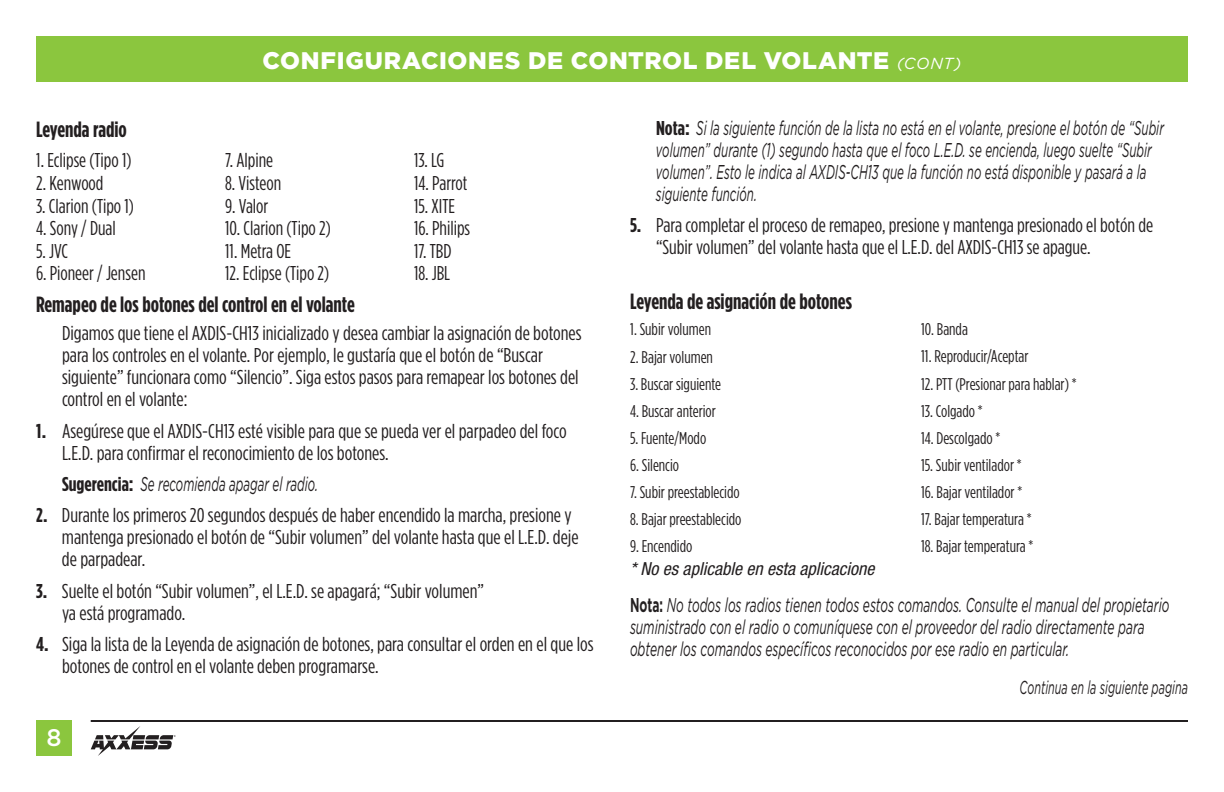
<style>
.page{position:relative;width:1224px;height:792px;background:#fff}
.page>*{position:absolute;margin:0;border:0;box-sizing:border-box;transform-origin:0 0}
.t1{font:900 24px "Gotham";letter-spacing:.03em;color:#fff}
.t2{font:500 24px "Gotham";color:#fff}
.t3{font:700 22px "Gotham Condensed";color:#231f20}
.t4{font:20px/22px "Gotham Condensed";color:#231f20;scale:1.04 1}
.t5{font:20px/22px "Gotham Condensed";color:#231f20}
.t6{font:italic 20px/22px "Gotham";color:#231f20;scale:.58 1}
.t7{font:italic 20px/22px "Gotham";color:#231f20;scale:.6 1}
.t8{font:italic 18.8px "Gotham";color:#231f20;scale:.58 1}
.t9{font:italic condensed 18px "Helvetica Neue";color:#231f20}
.t10{font:17px "Gotham Condensed";color:#231f20}
.s1{font-weight:400;font-style:italic;font-size:16px}
.s2{font-family:"Gotham Condensed";font-weight:700;font-style:normal}
.s3{font-weight:700}
.s4{font-weight:700;font-style:normal}
</style>
<div class="page">
<div style="left:36px;top:36px;width:1152px;height:45px;background:#8bc63e"></div>
<div style="left:36px;top:720px;width:36px;height:36px;background:#8bc63e"></div>
<hr style="left:91px;top:720px;width:1097px;height:2px;background:#231f20">
<svg style="left:91px;top:726px;width:85px;height:30px"></svg>
<p class="t3" style="left:36px;top:116px;width:92px">Leyenda radio</p>
<p class="t5" style="left:36px;top:149px;width:97px">1. Eclipse (Tipo 1)</p>
<p class="t5" style="left:36px;top:172px;width:69px">2. Kenwood</p>
<p class="t5" style="left:36px;top:194px;width:99px">3. Clarion (Tipo 1)</p>
<p class="t5" style="left:36px;top:217px;width:81px">4. Sony / Dual</p>
<p class="t5" style="left:36px;top:239px;width:34px">5. JVC</p>
<p class="t5" style="left:36px;top:262px;width:111px">6. Pioneer / Jensen</p>
<p class="t1" style="left:262px;top:46px;width:701px">CONFIGURACIONES DE CONTROL DEL VOLANTE <span class="s1">(CONT)</span></p>
<p class="t5" style="left:225px;top:149px;width:50px">7. Alpine</p>
<p class="t5" style="left:225px;top:172px;width:58px">8. Visteon</p>
<p class="t5" style="left:225px;top:194px;width:45px">9. Valor</p>
<p class="t5" style="left:225px;top:217px;width:107px">10. Clarion (Tipo 2)</p>
<p class="t5" style="left:225px;top:239px;width:68px">11. Metra OE</p>
<p class="t5" style="left:225px;top:262px;width:106px">12. Eclipse (Tipo 2)</p>
<p class="t5" style="left:414px;top:149px;width:32px">13. LG</p>
<p class="t5" style="left:414px;top:172px;width:55px">14. Parrot</p>
<p class="t5" style="left:414px;top:194px;width:43px">15. XITE</p>
<p class="t5" style="left:414px;top:217px;width:58px">16. Philips</p>
<p class="t5" style="left:414px;top:239px;width:39px">17. TBD</p>
<p class="t5" style="left:414px;top:262px;width:38px">18. JBL</p>
<p class="t6" style="left:656px;top:117px;width:877px"><span class="s2">Nota:</span> Si la siguiente función de la lista no está en el volante, presione el botón de “Subir volumen” durante (1) segundo hasta que el foco L.E.D. se encienda, luego suelte “Subir volumen”. Esto le indica al AXDIS-CH13 que la función no está disponible y pasará a la siguiente función.</p>
<p class="t5" style="left:656px;top:214px;width:499px;text-indent:-26px"><span class="s3">5.</span> Para completar el proceso de remapeo, presione y mantenga presionado el botón de “Subir volumen” del volante hasta que el L.E.D. del AXDIS-CH13 se apague.</p>
<p class="t3" style="left:36px;top:292px;width:320px">Remapeo de los botones del control en el volante</p>
<p class="t4" style="left:62px;top:322px;width:501px">Digamos que tiene el AXDIS-CH13 inicializado y desea cambiar la asignación de botones para los controles en el volante. Por ejemplo, le gustaría que el botón de “Buscar siguiente” funcionara como “Silencio”. Siga estos pasos para remapear los botones del control en el volante:</p>
<p class="t4" style="left:62px;top:419px;width:487px;text-indent:-26px"><span class="s3">1.</span> Asegúrese que el AXDIS-CH13 esté visible para que se pueda ver el parpadeo del foco<br>L.E.D. para confirmar el reconocimiento de los botones.</p>
<p class="t6" style="left:62px;top:473px;width:443px"><span class="s2">Sugerencia:</span> Se recomienda apagar el radio.</p>
<p class="t4" style="left:62px;top:504px;width:498px;text-indent:-26px"><span class="s3">2.</span> Durante los primeros 20 segundos después de haber encendido la marcha, presione y mantenga presionado el botón de “Subir volumen” del volante hasta que el L.E.D. deje de parpadear.</p>
<p class="t4" style="left:62px;top:579px;width:407px;text-indent:-26px"><span class="s3">3.</span> Suelte el botón “Subir volumen”, el L.E.D. se apagará; “Subir volumen” ya está programado.</p>
<p class="t4" style="left:62px;top:633px;width:513px;text-indent:-26px"><span class="s3">4.</span> Siga la lista de la Leyenda de asignación de botones, para consultar el orden en el que los botones de control en el volante deben programarse.</p>
<p class="t2" style="left:46px;top:724px;width:17px">8</p>
<p class="t3" style="left:630px;top:289px;width:223px">Leyenda de asignación de botones</p>
<p class="t10" style="left:630px;top:320px;width:83px">1. Subir volumen</p>
<p class="t10" style="left:630px;top:347px;width:84px">2. Bajar volumen</p>
<p class="t10" style="left:630px;top:375px;width:93px">3. Buscar siguiente</p>
<p class="t10" style="left:630px;top:402px;width:87px">4. Buscar anterior</p>
<p class="t10" style="left:630px;top:429px;width:78px">5. Fuente/Modo</p>
<p class="t10" style="left:630px;top:456px;width:51px">6. Silencio</p>
<p class="t10" style="left:630px;top:483px;width:111px">7. Subir preestablecido</p>
<p class="t10" style="left:630px;top:510px;width:113px">8. Bajar preestablecido</p>
<p class="t10" style="left:630px;top:537px;width:64px">9. Encendido</p>
<p class="t9" style="left:630px;top:558px;width:246px">* No es aplicable en esta aplicacione</p>
<p class="t10" style="left:921px;top:320px;width:48px">10. Banda</p>
<p class="t10" style="left:921px;top:347px;width:109px">11. Reproducir/Aceptar</p>
<p class="t10" style="left:921px;top:374px;width:157px">12. PTT (Presionar para hablar) *</p>
<p class="t10" style="left:921px;top:402px;width:63px">13. Colgado *</p>
<p class="t10" style="left:921px;top:429px;width:81px">14. Descolgado *</p>
<p class="t10" style="left:921px;top:456px;width:102px">15. Subir ventilador *</p>
<p class="t10" style="left:921px;top:483px;width:103px">16. Bajar ventilador *</p>
<p class="t10" style="left:921px;top:510px;width:112px">17. Bajar temperatura *</p>
<p class="t10" style="left:921px;top:537px;width:114px">18. Bajar temperatura *</p>
<p class="t7" style="left:630px;top:594px;width:901px"><span class="s4">Nota:</span> No todos los radios tienen todos estos comandos. Consulte el manual del propietario suministrado con el radio o comuníquese con el proveedor del radio directamente para obtener los comandos específicos reconocidos por ese radio en particular.</p>
<p class="t8" style="left:1020px;top:677px;width:292px">Continua en la siguiente pagina</p>
</div>
